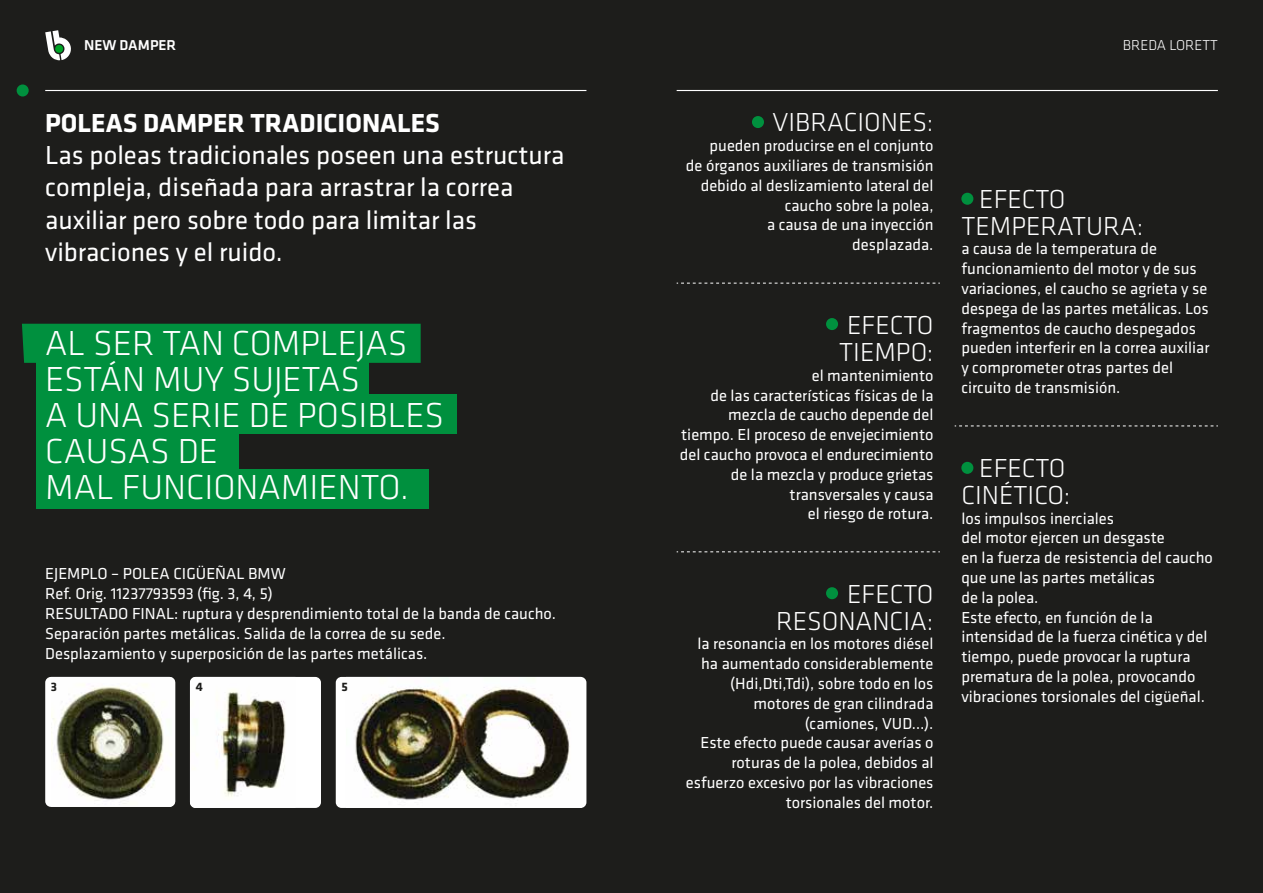
<style>
.page{position:relative;width:1263px;height:893px;background:#fff}
.page>*{position:absolute;margin:0;border:0;box-sizing:border-box;transform-origin:0 0}
.t1{font:300 36px/36px "Klavika";color:#fff}
.t2{font:27px/32.4px "Klavika";color:#fff}
.t3{font:300 27px/27px "Klavika";color:#fff}
.t4{font:700 27px "Klavika";color:#fff}
.t5{font:16.5px/19.8px "Klavika";color:#fff}
.t6{font:300 14.85px "Klavika";color:#fff}
.t7{font:500 14.85px "Klavika";color:#fff}
.t8{font:700 12.75px "Klavika";color:#1d1d1b}
</style>
<div class="page">
<div style="left:631px;top:0;width:632px;height:893px;background:#1d1d1b"></div>
<div style="left:0;top:0;width:631px;height:893px;background:#1d1d1b"></div>
<svg style="left:45px;top:30px;width:26px;height:30px"></svg>
<hr style="left:45px;top:90px;width:541px;height:1px;background:#fff">
<div style="left:17px;top:84px;width:12px;height:13px;background:#00903e;border-radius:50%"></div>
<div style="left:752px;top:116px;width:12px;height:12px;background:#00903e;border-radius:50%"></div>
<div style="left:826px;top:318px;width:12px;height:12px;background:#00903e;border-radius:50%"></div>
<div style="left:826px;top:587px;width:12px;height:12px;background:#00903e;border-radius:50%"></div>
<div style="left:961px;top:193px;width:12px;height:12px;background:#00903e;border-radius:50%"></div>
<div style="left:961px;top:462px;width:12px;height:12px;background:#00903e;border-radius:50%"></div>
<hr style="left:677px;top:90px;width:541px;height:1px;background:#fff">
<svg style="left:677px;top:283px;width:263px;height:1px"></svg>
<svg style="left:677px;top:551px;width:263px;height:1px"></svg>
<svg style="left:955px;top:426px;width:263px;height:1px"></svg>
<div style="left:22px;top:324px;width:399px;height:39px;background:#00903e"></div>
<div style="left:37px;top:395px;width:420px;height:39px;background:#00903e"></div>
<div style="left:37px;top:432px;width:202px;height:40px;background:#00903e"></div>
<div style="left:37px;top:359px;width:332px;height:39px;background:#00903e"></div>
<div style="left:37px;top:469px;width:392px;height:39px;background:#00903e"></div>
<div style="left:45px;top:677px;width:130px;height:130px;background:#fff;border-radius:6px"></div>
<img style="left:51px;top:677px;width:124px;height:130px">
<div style="left:190px;top:677px;width:131px;height:131px;background:#fff;border-radius:6px"></div>
<img style="left:190px;top:677px;width:96px;height:131px">
<div style="left:336px;top:677px;width:250px;height:131px;background:#fff;border-radius:6px"></div>
<img style="left:354px;top:678px;width:216px;height:123px">
<p class="t7" style="left:84px;top:37px;width:94px">NEW DAMPER</p>
<h2 class="t4" style="left:45px;top:108px;width:396px">POLEAS DAMPER TRADICIONALES</h2>
<h2 class="t2" style="left:45px;top:139px;width:521px">Las poleas tradicionales poseen una estructura compleja, diseñada para arrastrar la correa auxiliar pero sobre todo para limitar las vibraciones y el ruido.</h2>
<h1 class="t1" style="left:45px;top:326px;width:400px">AL SER TAN COMPLEJAS<br>ESTÁN MUY SUJETAS<br>A UNA SERIE DE POSIBLES<br>CAUSAS DE<br>MAL FUNCIONAMIENTO.</h1>
<p class="t5" style="left:45px;top:564px;width:512px">EJEMPLO – POLEA CIGÜEÑAL BMW<br>Ref. Orig. 11237793593 (fig. 3, 4, 5)<br>RESULTADO FINAL: ruptura y desprendimiento total de la banda de caucho.<br>Separación partes metálicas. Salida de la correa de su sede.<br>Desplazamiento y superposición de las partes metálicas.</p>
<p class="t8" style="left:51px;top:680px;width:8px">3</p>
<p class="t8" style="left:196px;top:680px;width:9px">4</p>
<p class="t8" style="left:341px;top:680px;width:8px">5</p>
<h2 class="t3" style="left:773px;top:109px;width:162px">VIBRACIONES:</h2>
<p class="t5" style="left:686px;top:136px;width:249px;text-align:right">pueden producirse en el conjunto<br>de órganos auxiliares de transmisión debido al deslizamiento lateral del caucho sobre la polea,<br>a causa de una inyección desplazada.</p>
<h2 class="t3" style="left:839px;top:312px;width:96px">EFECTO<br>TIEMPO:</h2>
<p class="t5" style="left:680px;top:366px;width:255px;text-align:right">el mantenimiento<br>de las características físicas de la mezcla de caucho depende del tiempo. El proceso de envejecimiento del caucho provoca el endurecimiento de la mezcla y produce grietas transversales y causa<br>el riesgo de rotura.</p>
<h2 class="t3" style="left:776px;top:581px;width:159px;text-align:right">EFECTO<br>RESONANCIA:</h2>
<p class="t5" style="left:686px;top:634px;width:249px;text-align:right">la resonancia en los motores diésel ha aumentado considerablemente (Hdi,Dti,Tdi), sobre todo en los motores de gran cilindrada (camiones, VUD…).<br>Este efecto puede causar averías o roturas de la polea, debidos al esfuerzo excesivo por las vibraciones torsionales del motor.</p>
<p class="t6" style="left:1123px;top:37px;width:96px">BREDA LORETT</p>
<h2 class="t3" style="left:961px;top:186px;width:184px;text-indent:18px">EFECTO<br>TEMPERATURA:</h2>
<p class="t5" style="left:961px;top:239px;width:250px">a causa de la temperatura de funcionamiento del motor y de sus variaciones, el caucho se agrieta y se despega de las partes metálicas. Los fragmentos de caucho despegados pueden interferir en la correa auxiliar y comprometer otras partes del circuito de transmisión.</p>
<h2 class="t3" style="left:961px;top:455px;width:111px;text-align:center">EFECTO<br>CINÉTICO:</h2>
<p class="t5" style="left:961px;top:508px;width:253px">los impulsos inerciales<br>del motor ejercen un desgaste<br>en la fuerza de resistencia del caucho que une las partes metálicas<br>de la polea.<br>Este efecto, en función de la intensidad de la fuerza cinética y del tiempo, puede provocar la ruptura prematura de la polea, provocando vibraciones torsionales del cigüeñal.</p>
</div>
